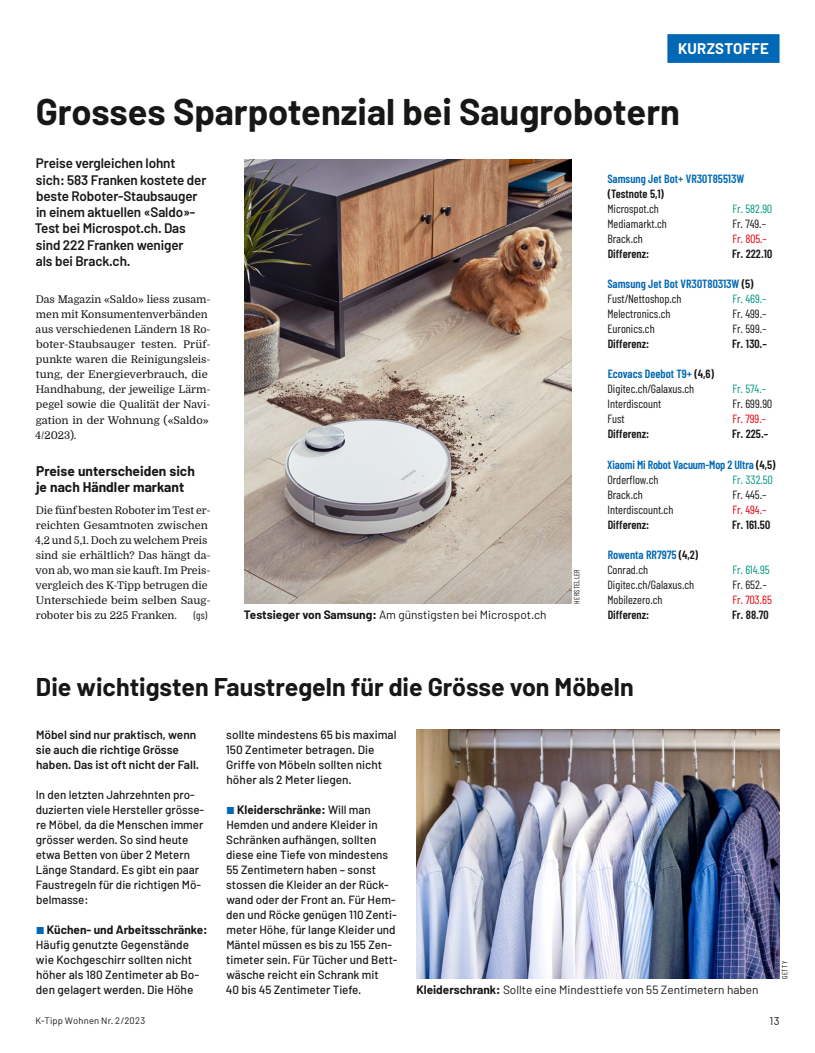
<style>
.page{position:relative;width:815px;height:1053px;background:#fff}
.page>*{position:absolute;margin:0;border:0;box-sizing:border-box;transform-origin:0 0}
.t1{font:700 36.25px "Barlow";color:#181716}
.t2{font:700 25px "Barlow";color:#181716}
.t3{font:700 15px "Barlow";letter-spacing:.015em;color:#fff}
.t4{font:600 13.75px/16.2px "Barlow";letter-spacing:-.01em;color:#181716}
.t5{font:700 13.75px/16.2px "Barlow";color:#181716}
.t6{font:500 11.88px/15px "Barlow";color:#181716}
.t7{font:11.88px/15px "Barlow Condensed";color:#181716}
.t8{font:600 11.88px/15px "Barlow Condensed";color:#0068b4}
.t9{font:11.88px "Barlow";color:#181716}
.t10{font:600 11.88px "Barlow Condensed";color:#181716}
.t11{font:600 11.88px/15px "Barlow";color:#181716}
.t12{font:11.88px "Barlow Condensed";color:#009881}
.t13{font:11.88px "Barlow Condensed";color:#e3000b}
.t14{font:11.25px "Barlow";color:#181716}
.t15{font:10.62px/15px "Domine";color:#181716}
.t16{font:10.62px "Barlow Condensed";color:#181716}
.t17{font:9.38px "Barlow";letter-spacing:.025em;color:#181716}
.t18{font:7.5px "Barlow Condensed";letter-spacing:.03em;color:#181716}
.s1{font-weight:700}
.s2{color:#181716}
.s3{font-weight:400;color:#181716}
.s4{font-weight:600;color:#0068b4}
.s5{font-weight:600}
.s6{font-family:"National";font-weight:400;color:#0068b4}
</style>
<div class="page">
<img style="left:244px;top:159px;width:328px;height:444px">
<div style="left:667px;top:34px;width:113px;height:29px;background:#0068b4"></div>
<img style="left:416px;top:729px;width:364px;height:249px">
<p class="t3" style="left:678px;top:39px;width:92px">KURZSTOFFE</p>
<h1 class="t1" style="left:36px;top:89px;width:646px">Grosses Sparpotenzial bei Saugrobotern</h1>
<p class="t4" style="left:35px;top:155px;width:173px">Preise vergleichen lohnt sich: 583 Franken kostete der beste Roboter-Staubsauger in einem aktuellen «Saldo»-<br>Test bei Microspot.ch. Das sind 222 Franken weniger<br>als bei Brack.ch.</p>
<p class="t15" style="left:35px;top:292px;width:177px">Das Magazin «Saldo» liess zusam&shy;men mit Konsumentenverbänden aus verschiedenen Ländern 18 Ro&shy;boter-Staubsauger testen. Prüf&shy;punkte waren die Reinigungsleis&shy;tung, der Energieverbrauch, die<br>Handhabung, der jeweilige Lärm&shy;pegel sowie die Qualität der Navi&shy;gation in der Wohnung («Saldo»<br>4/2023).</p>
<p class="t5" style="left:36px;top:463px;width:160px">Preise unterscheiden sich je nach Händler markant</p>
<p class="t15" style="left:35px;top:502px;width:177px">Die fünf besten Roboter im Test er&shy;reichten Gesamtnoten zwischen<br>4,2 und 5,1. Doch zu welchem Preis sind sie erhältlich? Das hängt da&shy;von ab, wo man sie kauft. Im Preis&shy;vergleich des K-Tipp betrugen die<br>Unterschiede beim selben Saug&shy;roboter bis zu 225 Franken.</p>
<p class="t16" style="left:194px;top:608px;width:15px">(gs)</p>
<p class="t9" style="left:244px;top:607px;width:304px"><span class="s1">Testsieger von Samsung:</span> Am günstigsten bei Microspot.ch</p>
<p class="t18" style="left:572px;top:603px;width:36px;rotate:-90deg">HERSTELLER</p>
<p class="t8" style="left:607px;top:171px;width:139px">Samsung Jet Bot+ VR30T85513W</p>
<p class="t10" style="left:608px;top:187px;width:58px">(Testnote 5,1)</p>
<p class="t7" style="left:607px;top:201px;width:53px">Microspot.ch</p>
<p class="t12" style="left:733px;top:202px;width:41px">Fr. 582.90</p>
<p class="t7" style="left:607px;top:216px;width:61px">Mediamarkt.ch</p>
<p class="t7" style="left:733px;top:216px;width:35px">Fr. 749.–</p>
<p class="t7" style="left:607px;top:231px;width:37px">Brack.ch</p>
<p class="t13" style="left:733px;top:232px;width:36px">Fr. 805.–</p>
<p class="t10" style="left:608px;top:247px;width:43px">Differenz:</p>
<p class="t10" style="left:732px;top:247px;width:41px">Fr. 222.10</p>
<p class="t8" style="left:607px;top:276px;width:148px">Samsung Jet Bot VR30T80313W <span class="s2">(5)<br></span><span class="s3">Fust/Nettoshop.ch</span></p>
<p class="t12" style="left:733px;top:292px;width:36px">Fr. 469.–</p>
<p class="t7" style="left:607px;top:306px;width:65px">Melectronics.ch</p>
<p class="t7" style="left:733px;top:306px;width:36px">Fr. 499.–</p>
<p class="t7" style="left:607px;top:321px;width:49px">Euronics.ch</p>
<p class="t7" style="left:733px;top:321px;width:36px">Fr. 599.–</p>
<p class="t10" style="left:608px;top:337px;width:43px">Differenz:</p>
<p class="t10" style="left:732px;top:337px;width:36px">Fr. 130.–</p>
<p class="t7" style="left:607px;top:366px;width:108px"><span class="s4">Ecovacs Deebot T9+</span> <span class="s5">(4,6)<br></span>Digitec.ch/Galaxus.ch</p>
<p class="t12" style="left:733px;top:382px;width:35px">Fr. 574.–</p>
<p class="t7" style="left:607px;top:396px;width:55px">Interdiscount</p>
<p class="t7" style="left:733px;top:396px;width:41px">Fr. 699.90</p>
<p class="t7" style="left:607px;top:411px;width:19px">Fust</p>
<p class="t13" style="left:733px;top:412px;width:35px">Fr. 799.–</p>
<p class="t10" style="left:608px;top:427px;width:43px">Differenz:</p>
<p class="t10" style="left:732px;top:427px;width:38px">Fr. 225.–</p>
<p class="t8" style="left:607px;top:456px;width:170px">Xiaomi Mi Robot Vacuum-Mop 2 Ultra <span class="s2">(4,5)<br></span><span class="s3">Orderflow.ch</span></p>
<p class="t12" style="left:733px;top:472px;width:42px">Fr. 332.50</p>
<p class="t7" style="left:607px;top:486px;width:37px">Brack.ch</p>
<p class="t7" style="left:733px;top:486px;width:36px">Fr. 445.–</p>
<p class="t7" style="left:607px;top:501px;width:68px">Interdiscount.ch</p>
<p class="t13" style="left:733px;top:502px;width:36px">Fr. 494.–</p>
<p class="t10" style="left:608px;top:517px;width:43px">Differenz:</p>
<p class="t10" style="left:732px;top:517px;width:39px">Fr. 161.50</p>
<p class="t8" style="left:607px;top:546px;width:92px">Rowenta RR7975 <span class="s2">(4,2)<br></span><span class="s3">Conrad.ch</span></p>
<p class="t12" style="left:733px;top:562px;width:39px">Fr. 614.95</p>
<p class="t7" style="left:607px;top:576px;width:88px">Digitec.ch/Galaxus.ch</p>
<p class="t7" style="left:733px;top:576px;width:36px">Fr. 652.–</p>
<p class="t7" style="left:607px;top:591px;width:57px">Mobilezero.ch</p>
<p class="t13" style="left:733px;top:592px;width:41px">Fr. 703.65</p>
<p class="t10" style="left:608px;top:607px;width:43px">Differenz:</p>
<p class="t10" style="left:732px;top:607px;width:38px">Fr. 88.70</p>
<h2 class="t2" style="left:36px;top:671px;width:599px">Die wichtigsten Faustregeln für die Grösse von Möbeln</h2>
<p class="t11" style="left:36px;top:726px;width:165px">Möbel sind nur praktisch, wenn sie auch die richtige Grösse haben. Das ist oft nicht der Fall.</p>
<p class="t6" style="left:36px;top:786px;width:170px">In den letzten Jahrzehnten pro&shy;duzierten viele Hersteller grösse&shy;re Möbel, da die Menschen immer grösser werden. So sind heute etwa Betten von über 2 Metern<br>Länge Standard. Es gibt ein paar<br>Faustregeln für die richtigen Mö&shy;belmasse:</p>
<p class="t6" style="left:36px;top:921px;width:173px"><span class="s6">■</span> <span class="s1">Küchen- und Arbeitsschränke:<br></span>Häufig genutzte Gegenstände wie Kochgeschirr sollten nicht höher als 180 Zentimeter ab Bo&shy;den gelagert werden. Die Höhe</p>
<p class="t6" style="left:226px;top:726px;width:172px">sollte mindestens 65 bis maximal<br>150 Zentimeter betragen. Die<br>Griffe von Möbeln sollten nicht höher als 2 Meter liegen.</p>
<p class="t6" style="left:226px;top:801px;width:173px"><span class="s6">■</span> <span class="s1">Kleiderschränke:</span> Will man<br>Hemden und andere Kleider in<br>Schränken aufhängen, sollten diese eine Tiefe von mindestens<br>55 Zentimetern haben – sonst stossen die Kleider an der Rück&shy;wand oder der Front an. Für Hem&shy;den und Röcke genügen 110 Zenti&shy;meter Höhe, für lange Kleider und<br>Mäntel müssen es bis zu 155 Zen&shy;timeter sein. Für Tücher und Bett&shy;wäsche reicht ein Schrank mit<br>40 bis 45 Zentimeter Tiefe.</p>
<p class="t9" style="left:416px;top:982px;width:344px"><span class="s1">Kleiderschrank:</span> Sollte eine Mindesttiefe von 55 Zentimetern haben</p>
<p class="t18" style="left:780px;top:978px;width:19px;rotate:-90deg">GETTY</p>
<p class="t17" style="left:35px;top:1014px;width:111px">K-Tipp Wohnen Nr. 2/2023</p>
<p class="t14" style="left:769px;top:1013px;width:12px">13</p>
</div>
